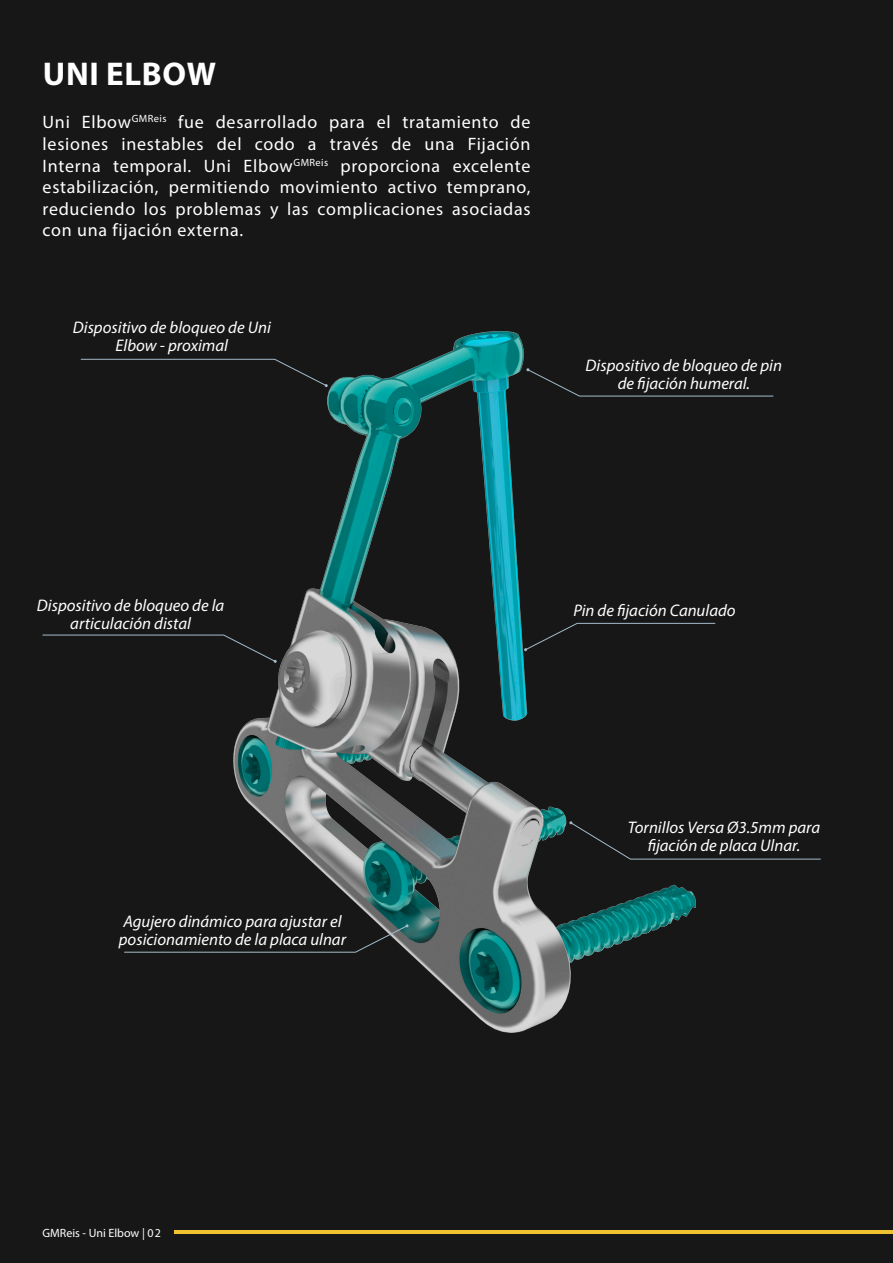
<style>
.page{position:relative;width:893px;height:1263px;background:#171717}
.page>*{position:absolute;margin:0;border:0;box-sizing:border-box;transform-origin:0 0}
.TITULOS_DE_SEÇOES{font:700 33px "Myriad Pro";letter-spacing:.02em;color:#fff}
.conteudo{font:18px/21.6px "Myriad Pro";letter-spacing:.04em;color:#fff;text-align:justify}
.Descrição{font:italic 16.8px/18px "Myriad Pro";color:#fff;text-align:center}
.t1{font:12px "Myriad Pro";color:#fff}
</style>
<div class="page">
<hr style="left:174px;top:1231px;width:719px;height:3px;background:#f0c32e">
<img style="left:234px;top:332px;width:461px;height:701px">
<svg style="left:80px;top:358px;width:248px;height:29px"></svg>
<svg style="left:526px;top:368px;width:248px;height:29px"></svg>
<svg style="left:524px;top:623px;width:192px;height:28px"></svg>
<svg style="left:42px;top:634px;width:235px;height:29px"></svg>
<svg style="left:124px;top:924px;width:284px;height:29px"></svg>
<svg style="left:569px;top:821px;width:252px;height:39px"></svg>
<p class="TITULOS_DE_SEÇOES" style="left:43px;top:52px;width:175px">UNI ELBOW</p>
<p class="conteudo" style="left:43px;top:111px;width:489px">Uni Elbow<sup>GMReis</sup> fue desarrollado para el tratamiento de lesiones inestables del codo a través de una Fijación Interna temporal. Uni Elbow<sup>GMReis</sup> proporciona excelente estabilización, permitiendo movimiento activo temprano, reduciendo los problemas y las complicaciones asociadas con una fijación externa.</p>
<p class="Descrição" style="left:73px;top:318px;width:200px">Dispositivo de bloqueo de Uni<br>Elbow - proximal</p>
<p class="Descrição" style="left:586px;top:356px;width:198px">Dispositivo de bloqueo de pin de fijación humeral.</p>
<p class="Descrição" style="left:37px;top:596px;width:189px">Dispositivo de bloqueo de la articulación distal</p>
<p class="Descrição" style="left:119px;top:912px;width:229px;text-align:left">Agujero dinámico para ajustar el posicionamiento de la placa ulnar</p>
<p class="Descrição" style="left:573px;top:601px;width:164px">Pin de fijación Canulado</p>
<p class="Descrição" style="left:628px;top:818px;width:194px">Tornillos Versa Ø3.5mm para fijación de placa Ulnar.</p>
<p class="t1" style="left:43px;top:1225px;width:120px">GMReis - Uni Elbow | 02</p>
</div>
